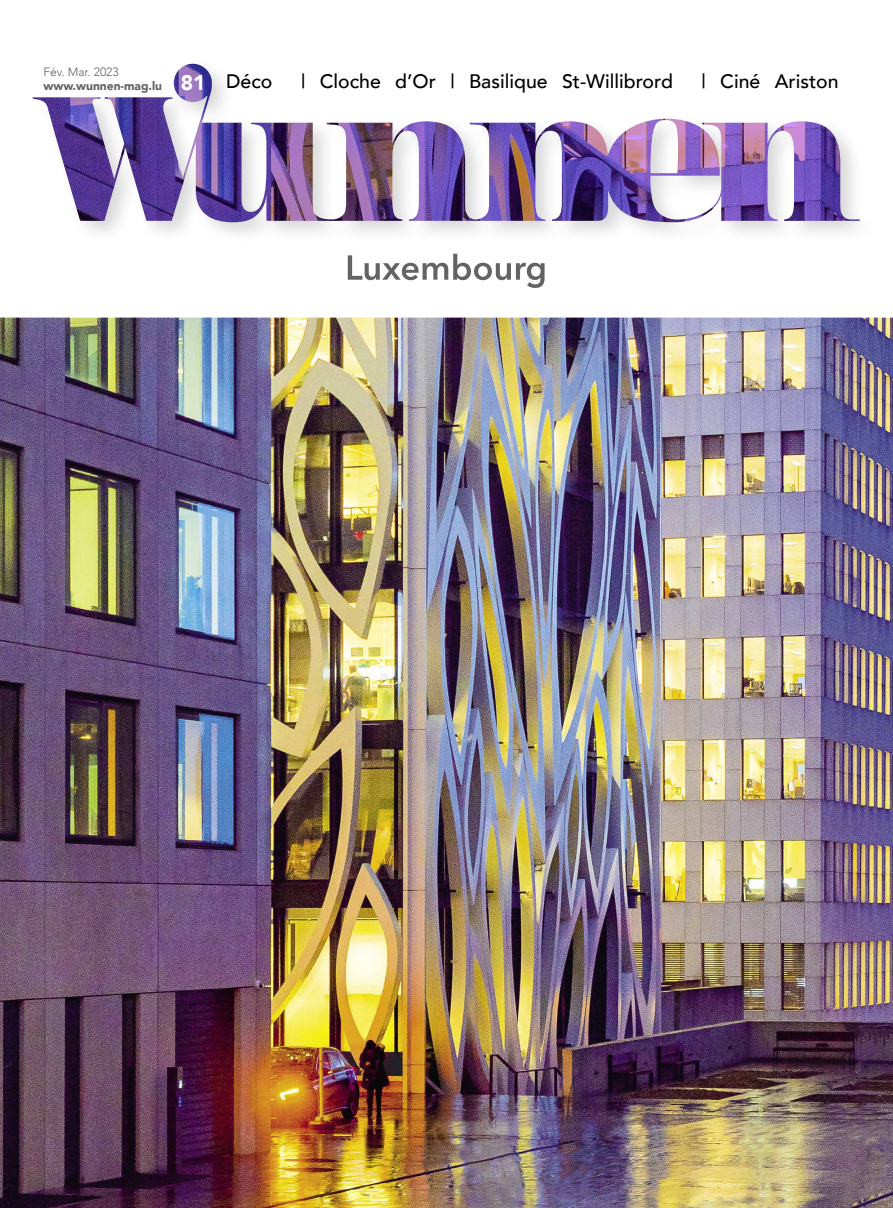
<style>
.page{position:relative;width:893px;height:1208px;background:#fff}
.page>*{position:absolute;margin:0;border:0;box-sizing:border-box;transform-origin:0 0}
.t1{font:500 19.5px "Avenir";color:#000}
.t2{font:900 12px "Avenir";color:#636363}
.t3{font:300 12px "Avenir";color:#636363}
.s1{font-weight:900;font-size:21px;color:#fff}
</style>
<div class="page">
<img style="left:0;top:317px;width:893px;height:891px">
<div style="left:30px;top:58px;width:852px;height:186px;background:#000;opacity:.15"></div>
<img style="left:33px;top:64px;width:827px;height:159px">
<svg style="left:348px;top:254px;width:197px;height:34px"></svg>
<p class="t3" style="left:43px;top:65px;width:77px">Fév. Mar. 2023</p>
<p class="t2" style="left:43px;top:75px;width:120px">www.wunnen-mag.lu</p>
<p class="t1" style="left:181px;top:64px;width:93px"><span class="s1">81</span> Déco</p>
<p class="t1" style="left:301px;top:64px;width:373px">| Cloche d’Or | Basilique St-Willibrord</p>
<p class="t1" style="left:702px;top:64px;width:139px">| Ciné Ariston</p>
</div>
